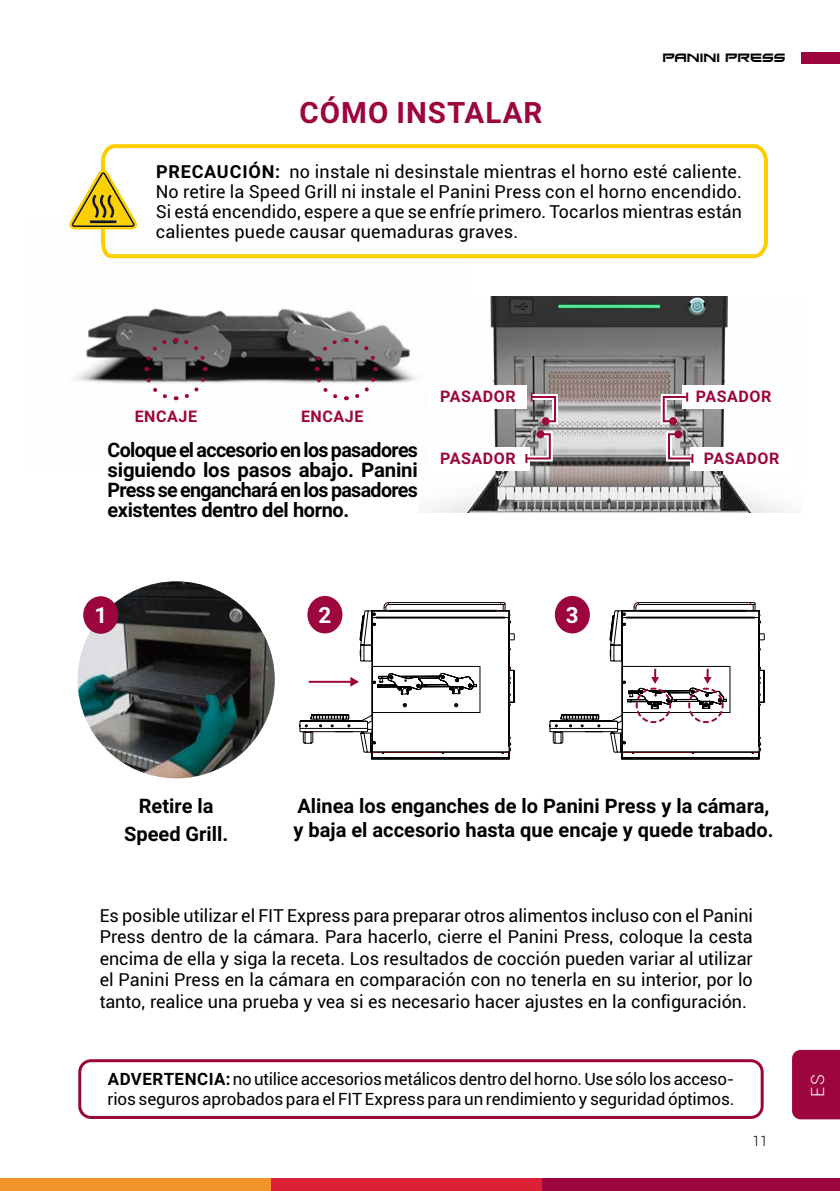
<style>
.page{position:relative;width:840px;height:1191px;background:#fff}
.page>*{position:absolute;margin:0;border:0;box-sizing:border-box;transform-origin:0 0}
.t1{font:700 29.4px "Roboto";letter-spacing:.035em;color:#9c053d}
.t2{font:700 22.4px "Roboto";color:#fff}
.t3{font:700 20px/20px "Roboto";color:#000;text-align:center}
.t4{font:18px/21.6px "Roboto";color:#000;text-align:justify}
.t5{font:300 18px "Roboto";color:#fff}
.t6{font:17px/20px "Roboto";letter-spacing:-.01em;color:#000}
.t7{font:700 16px "Roboto";letter-spacing:.035em;color:#9c053d}
.t8{font:300 14px "Roboto";color:#000}
.t9{font:12px "Xirod";color:#000}
.s1{font-weight:700}
</style>
<div class="page">
<img style="left:74px;top:307px;width:343px;height:77px">
<div style="left:0;top:1178px;width:271px;height:13px;background:#f29429"></div>
<div style="left:271px;top:1178px;width:271px;height:13px;background:#db2133"></div>
<div style="left:542px;top:1178px;width:297px;height:13px;background:#9c053d"></div>
<div style="left:800px;top:52px;width:39px;height:12px;background:#9c053d"></div>
<img style="left:77px;top:581px;width:197px;height:197px;border-radius:99px">
<div style="left:78px;top:1059px;width:685px;height:60px;border:3px solid #9c053c;border-radius:11px"></div>
<div style="left:83px;top:596px;width:35px;height:38px;background:#9c053d;border-radius:50%"></div>
<svg style="left:100px;top:144px;width:668px;height:115px"></svg>
<svg style="left:69px;top:169px;width:68px;height:61px"></svg>
<svg style="left:142px;top:336px;width:67px;height:65px"></svg>
<svg style="left:312px;top:336px;width:67px;height:65px"></svg>
<img style="left:429px;top:296px;width:357px;height:216px">
<div style="left:429px;top:386px;width:97px;height:23px;background:#fff"></div>
<div style="left:682px;top:386px;width:102px;height:23px;background:#fff"></div>
<div style="left:690px;top:447px;width:102px;height:23px;background:#fff"></div>
<div style="left:426px;top:447px;width:103px;height:23px;background:#fff"></div>
<svg style="left:519px;top:391px;width:41px;height:73px"></svg>
<div style="left:541px;top:417px;width:8px;height:8px;background:#9c053d;border-radius:50%"></div>
<svg style="left:657px;top:391px;width:42px;height:73px"></svg>
<div style="left:668px;top:417px;width:8px;height:8px;background:#9c053d;border-radius:50%"></div>
<div style="left:792px;top:1050px;width:47px;height:69px;background:#9c053d"></div>
<div style="left:307px;top:596px;width:35px;height:37px;background:#9c053d;border-radius:50%"></div>
<div style="left:554px;top:596px;width:35px;height:37px;background:#9c053d;border-radius:50%"></div>
<svg style="left:549px;top:602px;width:216px;height:157px"></svg>
<svg style="left:299px;top:602px;width:216px;height:157px"></svg>
<h1 class="t1" style="left:299px;top:91px;width:244px">CÓMO INSTALAR</h1>
<p class="t9" style="left:662px;top:51px;width:124px">PANINI PRESS</p>
<p class="t4" style="left:156px;top:160px;width:587px;line-height:20px"><span class="s1">PRECAUCIÓN:</span> no instale ni desinstale mientras el horno esté caliente.<br>No retire la Speed Grill ni instale el Panini Press con el horno encendido.<br>Si está encendido, espere a que se enfríe primero. Tocarlos mientras están calientes puede causar quemaduras graves.</p>
<p class="t7" style="left:135px;top:405px;width:64px">ENCAJE</p>
<p class="t7" style="left:301px;top:405px;width:64px">ENCAJE</p>
<p class="t3" style="left:107px;top:439px;width:312px;text-align:justify">Coloque el accesorio en los pasadores siguiendo los pasos abajo. Panini Press se enganchará en los pasadores existentes dentro del horno.</p>
<p class="t7" style="left:440px;top:385px;width:77px">PASADOR</p>
<p class="t7" style="left:695px;top:385px;width:77px">PASADOR</p>
<p class="t7" style="left:440px;top:447px;width:77px">PASADOR</p>
<p class="t7" style="left:703px;top:447px;width:77px">PASADOR</p>
<p class="t2" style="left:94px;top:600px;width:14px">1</p>
<p class="t2" style="left:318px;top:599px;width:14px">2</p>
<p class="t2" style="left:565px;top:599px;width:14px">3</p>
<p class="t3" style="left:124px;top:791px;width:106px;line-height:28px">Retire la<br>Speed Grill.</p>
<p class="t3" style="left:293px;top:793px;width:481px;line-height:24px;text-align:left">Alinea los enganches de lo Panini Press y la cámara, y baja el accesorio hasta que encaje y quede trabado.</p>
<p class="t4" style="left:100px;top:903px;width:654px">Es posible utilizar el FIT Express para preparar otros alimentos incluso con el Panini Press dentro de la cámara. Para hacerlo, cierre el Panini Press, coloque la cesta encima de ella y siga la receta. Los resultados de cocción pueden variar al utilizar el Panini Press en la cámara en comparación con no tenerla en su interior, por lo tanto, realice una prueba y vea si es necesario hacer ajustes en la configuración.</p>
<p class="t6" style="left:107px;top:1068px;width:628px"><span class="s1">ADVERTENCIA:</span> no utilice accesorios metálicos dentro del horno. Use sólo los acceso&shy;rios seguros aprobados para el FIT Express para un rendimiento y seguridad óptimos.</p>
<p class="t8" style="left:752px;top:1131px;width:17px">11</p>
<p class="t5" style="left:804px;top:1096px;width:24px;rotate:-90deg">ES</p>
</div>
